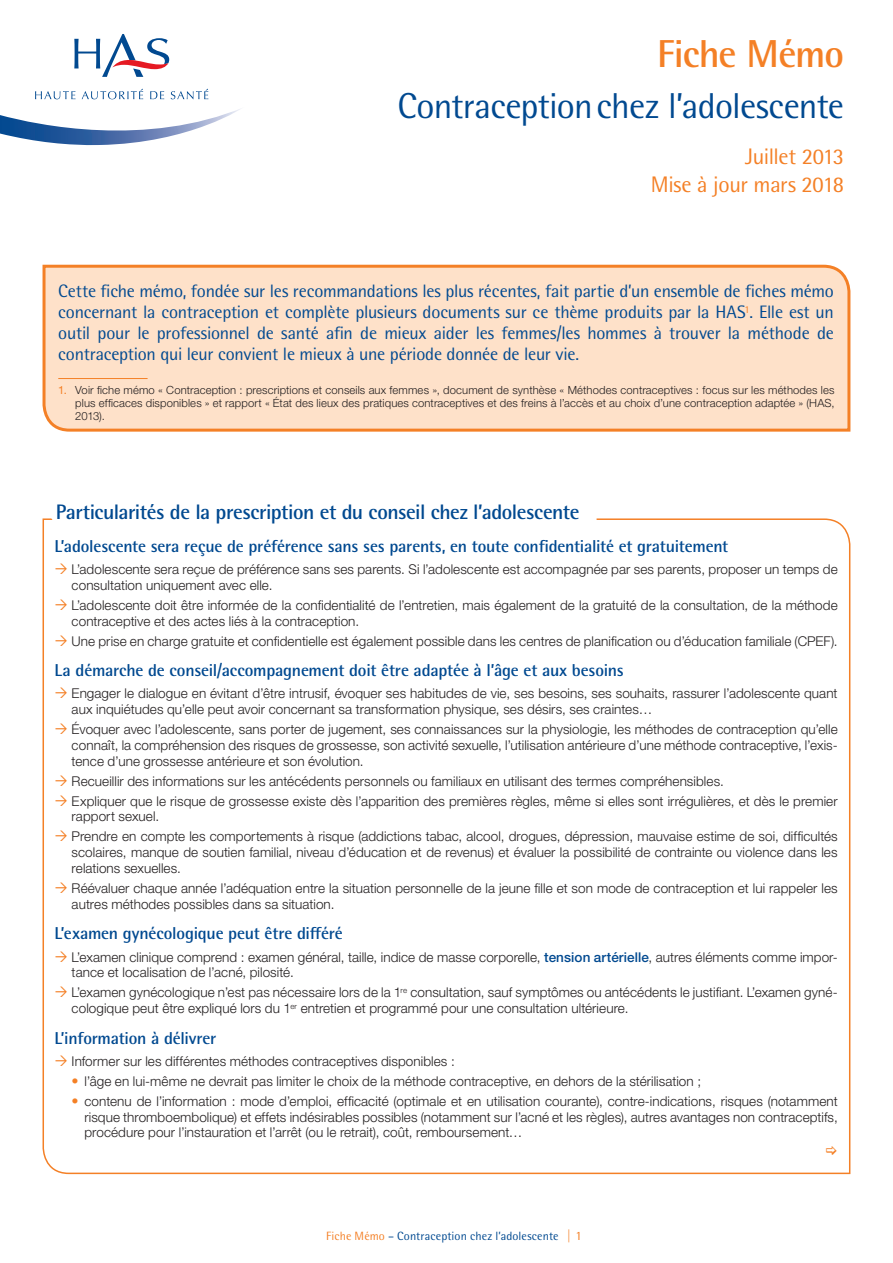
<style>
.page{position:relative;width:893px;height:1263px;background:#fff}
.page>*{position:absolute;margin:0;border:0;box-sizing:border-box;transform-origin:0 0}
.t1{font:700 39px "Rotis Semi Sans Std";letter-spacing:-.025em;color:#f48026}
.Titre_2_en_tête{font:36px "Rotis Semi Sans Std";letter-spacing:-.02em;color:#014990}
.Titre_2_en_tête-2{font:22.5px "Rotis Semi Sans Std";letter-spacing:-.015em;color:#f48026}
.Titre{font:700 21px "Rotis Semi Sans Std";letter-spacing:-.02em;color:#014990}
.Texte{font:18px/21px "Rotis Semi Sans Std";letter-spacing:-.015em;color:#014990;text-align:justify}
.Titre_11_bleu{font:700 17.25px "Rotis Semi Sans Std";letter-spacing:-.01em;color:#014990}
.t2{font:300 13.5px/15.8px "Helvetica Neue LT Std";letter-spacing:.005em;color:#231f20}
.t3{font:12px "Rotis Semi Sans Std";letter-spacing:.01em;color:#014990}
.t4{font:300 11.25px/12.8px "Helvetica Neue LT Std";letter-spacing:.01em;color:#231f20;text-align:justify}
.s1{font-weight:400;color:#f48026}
.s2{font-weight:500;color:#014990}
.s3{font-weight:400;font-size:14.25px;color:#f48026}
.s4{color:#f48026}
.s5{font-weight:700;font-size:12.75px;color:#f48026}
.s6{font-size:12.75px;color:#f48026}
</style>
<div class="page">
<svg style="left:42px;top:518px;width:809px;height:657px"></svg>
<svg style="left:50px;top:518px;width:547px;height:5px"></svg>
<div style="left:42px;top:264px;width:809px;height:168px;background:#fee1c9"></div>
<hr style="left:58px;top:378px;width:90px;height:1px;background:#f48026">
<svg style="left:35px;top:91px;width:40px;height:8px"></svg>
<svg style="left:82px;top:89px;width:61px;height:10px"></svg>
<svg style="left:150px;top:91px;width:14px;height:8px"></svg>
<svg style="left:171px;top:89px;width:37px;height:10px"></svg>
<svg style="left:74px;top:34px;width:95px;height:43px"></svg>
<svg style="left:0;top:109px;width:240px;height:37px"></svg>
<svg style="left:56px;top:563px;width:11px;height:11px"></svg>
<svg style="left:56px;top:599px;width:11px;height:11px"></svg>
<svg style="left:56px;top:635px;width:11px;height:10px"></svg>
<svg style="left:56px;top:688px;width:11px;height:10px"></svg>
<svg style="left:56px;top:724px;width:11px;height:10px"></svg>
<svg style="left:56px;top:775px;width:11px;height:11px"></svg>
<svg style="left:56px;top:795px;width:11px;height:11px"></svg>
<svg style="left:56px;top:831px;width:11px;height:10px"></svg>
<svg style="left:56px;top:882px;width:11px;height:11px"></svg>
<svg style="left:56px;top:951px;width:11px;height:10px"></svg>
<svg style="left:56px;top:987px;width:11px;height:10px"></svg>
<svg style="left:56px;top:1055px;width:11px;height:11px"></svg>
<svg style="left:826px;top:1146px;width:11px;height:9px"></svg>
<p class="t1" style="left:657px;top:30px;width:188px">Fiche Mémo</p>
<p class="Titre_2_en_tête" style="left:398px;top:85px;width:448px">Contraceptionchez l’adolescente</p>
<p class="Titre_2_en_tête-2" style="left:745px;top:143px;width:100px">Juillet 2013</p>
<p class="Titre_2_en_tête-2" style="left:651px;top:171px;width:195px">Mise à jour mars 2018</p>
<p class="Texte" style="left:58px;top:281px;width:777px">Cette fiche mémo, fondée sur les recommandations les plus récentes, fait partie d’un ensemble de fiches mémo concernant la contraception et complète plusieurs documents sur ce thème produits par la HAS<sup>1</sup>. Elle est un outil pour le professionnel de santé afin de mieux aider les femmes/les hommes à trouver la méthode de contraception qui leur convient le mieux à une période donnée de leur vie.</p>
<p class="t4" style="left:75px;top:384px;width:761px;text-indent:-17px"><span class="s1">1.</span> Voir fiche mémo « Contraception : prescriptions et conseils aux femmes », document de synthèse « Méthodes contraceptives : focus sur les méthodes les plus efficaces disponibles » et rapport « État des lieux des pratiques contraceptives et des freins à l’accès et au choix d’une contraception adaptée » (HAS, 2013).</p>
<p class="Titre" style="left:56px;top:499px;width:525px">Particularités de la prescription et du conseil chez l’adolescente</p>
<p class="Titre_11_bleu" style="left:55px;top:535px;width:675px">L’adolescente sera reçue de préférence sans ses parents, en toute confidentialité et gratuitement</p>
<p class="t2" style="left:72px;top:561px;width:768px">L’adolescente sera reçue de préférence sans ses parents. Si l’adolescente est accompagnée par ses parents, proposer un temps de consultation uniquement avec elle.</p>
<p class="t2" style="left:72px;top:597px;width:767px">L’adolescente doit être informée de la confidentialité de l’entretien, mais également de la gratuité de la consultation, de la méthode contraceptive et des actes liés à la contraception.</p>
<p class="t2" style="left:72px;top:632px;width:768px">Une prise en charge gratuite et confidentielle est également possible dans les centres de planification ou d’éducation familiale (CPEF).</p>
<p class="Titre_11_bleu" style="left:55px;top:660px;width:571px">La démarche de conseil/accompagnement doit être adaptée à l’âge et aux besoins</p>
<p class="t2" style="left:72px;top:685px;width:767px">Engager le dialogue en évitant d’être intrusif, évoquer ses habitudes de vie, ses besoins, ses souhaits, rassurer l’adolescente quant aux inquiétudes qu’elle peut avoir concernant sa transformation physique, ses désirs, ses craintes…</p>
<p class="t2" style="left:72px;top:721px;width:768px;text-align:justify">Évoquer avec l’adolescente, sans porter de jugement, ses connaissances sur la physiologie, les méthodes de contraception qu’elle connaît, la compréhension des risques de grossesse, son activité sexuelle, l’utilisation antérieure d’une méthode contraceptive, l’exis&shy;tence d’une grossesse antérieure et son évolution.</p>
<p class="t2" style="left:72px;top:773px;width:654px">Recueillir des informations sur les antécédents personnels ou familiaux en utilisant des termes compréhensibles.</p>
<p class="t2" style="left:72px;top:793px;width:767px">Expliquer que le risque de grossesse existe dès l’apparition des premières règles, même si elles sont irrégulières, et dès le premier rapport sexuel.</p>
<p class="t2" style="left:72px;top:828px;width:768px;text-align:justify">Prendre en compte les comportements à risque (addictions tabac, alcool, drogues, dépression, mauvaise estime de soi, difficultés scolaires, manque de soutien familial, niveau d’éducation et de revenus) et évaluer la possibilité de contrainte ou violence dans les relations sexuelles.</p>
<p class="t2" style="left:72px;top:880px;width:767px">Réévaluer chaque année l’adéquation entre la situation personnelle de la jeune fille et son mode de contraception et lui rappeler les autres méthodes possibles dans sa situation.</p>
<p class="Titre_11_bleu" style="left:55px;top:923px;width:290px">L’examen gynécologique peut être différé</p>
<p class="t2" style="left:72px;top:948px;width:767px">L’examen clinique comprend : examen général, taille, indice de masse corporelle, <span class="s2">tension artérielle</span>, autres éléments comme impor&shy;tance et localisation de l’acné, pilosité.</p>
<p class="t2" style="left:72px;top:984px;width:767px">L’examen gynécologique n’est pas nécessaire lors de la 1<sup>re</sup> consultation, sauf symptômes ou antécédents le justifiant. L’examen gyné&shy;cologique peut être expliqué lors du 1<sup>er</sup> entretien et programmé pour une consultation ultérieure.</p>
<p class="Titre_11_bleu" style="left:55px;top:1027px;width:163px">L’information à délivrer</p>
<p class="t2" style="left:72px;top:1053px;width:385px">Informer sur les différentes méthodes contraceptives disponibles :</p>
<p class="t2" style="left:72px;top:1073px;width:631px"><span class="s3">•</span> l’âge en lui-même ne devrait pas limiter le choix de la méthode contraceptive, en dehors de la stérilisation ;</p>
<p class="t2" style="left:84px;top:1093px;width:755px;text-align:justify;text-indent:-13px"><span class="s3">•</span> contenu de l’information : mode d’emploi, efficacité (optimale et en utilisation courante), contre-indications, risques (notamment risque thromboembolique) et effets indésirables possibles (notamment sur l’acné et les règles), autres avantages non contraceptifs, procédure pour l’instauration et l’arrêt (ou le retrait), coût, remboursement…</p>
<p class="t3" style="left:326px;top:1229px;width:257px"><span class="s4">Fiche Mémo</span> – Contraception chez l’adolescente <span class="s5">|</span> <span class="s6">1</span></p>
</div>
